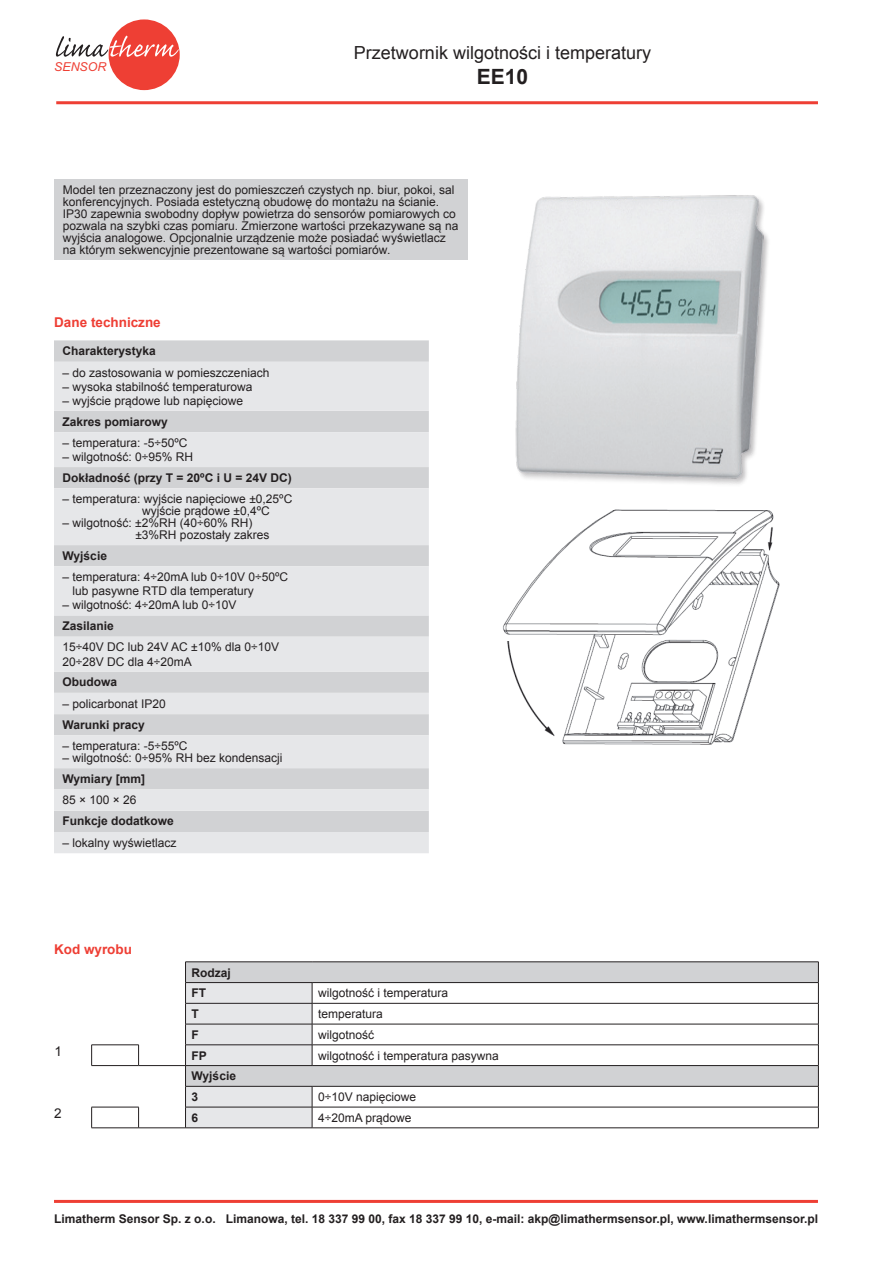
<style>
.page{position:relative;width:872px;height:1268px;background:#fff}
.page>*{position:absolute;margin:0;border:0;box-sizing:border-box;transform-origin:0 0}
.t1{font:700 21px "Arial";color:#231f20}
.t2{font:18px "Arial";color:#231f20}
.t3{font:700 13.5px "Arial";color:#ee3e34}
.t4{font:13.5px "Arial";color:#231f20}
.t5{font:italic 12.3px "Arial";color:#ee3f34}
.t6{font:12px/12px "Arial";color:#231f20}
.t7{font:700 12px/20.7px "Arial";color:#231f20}
</style>
<div class="page">
<hr style="left:54px;top:1199px;width:764px;height:3px;background:#ee3f34">
<div style="left:109px;top:19px;width:71px;height:71px;background:#ee3f34;border-radius:50%"></div>
<svg style="left:56px;top:36px;width:123px;height:21px"></svg>
<hr style="left:56px;top:101px;width:762px;height:3px;background:#ee3f34">
<div style="left:54px;top:179px;width:414px;height:81px;background:#d1d2d4"></div>
<img style="left:515px;top:195px;width:254px;height:289px">
<img style="left:503px;top:509px;width:277px;height:236px">
<div style="left:185px;top:961px;width:633px;height:21px;background:#d1d2d4"></div>
<div style="left:185px;top:1065px;width:633px;height:21px;background:#d1d2d4"></div>
<hr style="left:312px;top:961px;width:506px;height:1px;background:#231f20">
<hr style="left:312px;top:982px;width:506px;height:1px;background:#231f20">
<hr style="left:312px;top:1002px;width:506px;height:1px;background:#231f20">
<hr style="left:312px;top:1023px;width:506px;height:1px;background:#231f20">
<hr style="left:312px;top:1044px;width:506px;height:1px;background:#231f20">
<hr style="left:139px;top:1065px;width:46px;height:1px;background:#231f20">
<hr style="left:312px;top:1065px;width:506px;height:1px;background:#231f20">
<hr style="left:312px;top:1085px;width:506px;height:1px;background:#231f20">
<hr style="left:312px;top:1106px;width:506px;height:1px;background:#231f20">
<svg style="left:818px;top:961px;width:1px;height:166px"></svg>
<hr style="left:139px;top:1127px;width:46px;height:1px;background:#231f20">
<hr style="left:185px;top:1127px;width:127px;height:1px;background:#231f20">
<hr style="left:312px;top:1127px;width:506px;height:1px;background:#231f20">
<hr style="left:91px;top:1044px;width:48px;height:1px;background:#231f20">
<svg style="left:91px;top:1044px;width:1px;height:21px"></svg>
<svg style="left:138px;top:1044px;width:1px;height:21px"></svg>
<hr style="left:91px;top:1106px;width:48px;height:1px;background:#231f20">
<svg style="left:91px;top:1106px;width:1px;height:21px"></svg>
<svg style="left:138px;top:1106px;width:1px;height:21px"></svg>
<hr style="left:91px;top:1065px;width:48px;height:1px;background:#231f20">
<hr style="left:91px;top:1127px;width:48px;height:1px;background:#231f20">
<svg style="left:185px;top:961px;width:128px;height:166px"></svg>
<svg style="left:54px;top:340px;width:375px;height:22px;background:#d2d3d5"></svg>
<svg style="left:54px;top:362px;width:375px;height:491px;background:#dedfe1"></svg>
<p class="t5" style="left:54px;top:58px;width:54px">SENSOR</p>
<h2 class="t2" style="left:354px;top:41px;width:299px">Przetwornik wilgotności i temperatury</h2>
<h1 class="t1" style="left:477px;top:63px;width:53px">EE10</h1>
<p class="t6" style="left:63px;top:184px;width:397px">Model ten przeznaczony jest do pomieszczeń czystych np. biur, pokoi, sal konferencyjnych. Posiada estetyczną obudowę do montażu na ścianie.<br>IP30 zapewnia swobodny dopływ powietrza do sensorów pomiarowych co pozwala na szybki czas pomiaru. Zmierzone wartości przekazywane są na wyjścia analogowe. Opcjonalnie urządzenie może posiadać wyświetlacz na którym sekwencyjnie prezentowane są wartości pomiarów.</p>
<p class="t3" style="left:54px;top:313px;width:108px">Dane techniczne</p>
<p class="t7" style="left:63px;top:341px;width:95px">Charakterystyka</p>
<p class="t6" style="left:63px;top:366px;width:208px">– do zastosowania w pomieszczeniach</p>
<p class="t6" style="left:63px;top:380px;width:192px">– wysoka stabilność temperaturowa</p>
<p class="t6" style="left:63px;top:394px;width:182px">– wyjście prądowe lub napięciowe</p>
<p class="t7" style="left:63px;top:411px;width:107px">Zakres pomiarowy</p>
<p class="t6" style="left:63px;top:437px;width:127px">– temperatura: -5÷50ºC</p>
<p class="t6" style="left:63px;top:451px;width:132px">– wilgotność: 0÷95% RH</p>
<p class="t7" style="left:63px;top:467px;width:231px">Dokładność (przy T = 20ºC i U = 24V DC)</p>
<p class="t6" style="left:142px;top:493px;width:152px;text-indent:-79px">– temperatura: wyjście napięciowe ±0,25ºC wyjście prądowe ±0,4ºC</p>
<p class="t6" style="left:135px;top:517px;width:135px;text-indent:-73px">– wilgotność: ±2%RH (40÷60% RH) ±3%RH pozostały zakres</p>
<p class="t7" style="left:63px;top:545px;width:46px">Wyjście</p>
<p class="t6" style="left:73px;top:570px;width:217px;line-height:14.1px;text-indent:-10px">– temperatura: 4÷20mA lub 0÷10V 0÷50ºC lub pasywne RTD dla temperatury</p>
<p class="t6" style="left:63px;top:599px;width:175px">– wilgotność: 4÷20mA lub 0÷10V</p>
<p class="t7" style="left:63px;top:616px;width:53px">Zasilanie</p>
<p class="t6" style="left:63px;top:640px;width:218px;line-height:14.1px">15÷40V DC lub 24V AC ±10% dla 0÷10V<br>20÷28V DC dla 4÷20mA</p>
<p class="t7" style="left:63px;top:672px;width:56px">Obudowa</p>
<p class="t6" style="left:63px;top:697px;width:105px">– policarbonat IP20</p>
<p class="t7" style="left:63px;top:714px;width:84px">Warunki pracy</p>
<p class="t6" style="left:63px;top:740px;width:127px">– temperatura: -5÷55ºC</p>
<p class="t6" style="left:63px;top:752px;width:222px">– wilgotność: 0÷95% RH bez kondensacji</p>
<p class="t7" style="left:63px;top:768px;width:84px">Wymiary [mm]</p>
<p class="t6" style="left:63px;top:794px;width:76px">85 × 100 × 26</p>
<p class="t7" style="left:63px;top:811px;width:113px">Funkcje dodatkowe</p>
<p class="t6" style="left:63px;top:836px;width:116px">– lokalny wyświetlacz</p>
<p class="t3" style="left:54px;top:940px;width:80px">Kod wyrobu</p>
<p class="t4" style="left:55px;top:1041px;width:9px">1</p>
<p class="t4" style="left:54px;top:1103px;width:9px">2</p>
<p class="t7" style="left:191px;top:962px;width:41px">Rodzaj<br>FT</p>
<p class="t6" style="left:318px;top:987px;width:132px">wilgotność i temperatura</p>
<p class="t7" style="left:191px;top:1003px;width:9px">T</p>
<p class="t6" style="left:318px;top:1007px;width:66px">temperatura</p>
<p class="t7" style="left:191px;top:1024px;width:9px">F</p>
<p class="t6" style="left:318px;top:1028px;width:58px">wilgotność</p>
<p class="t7" style="left:191px;top:1045px;width:17px">FP</p>
<p class="t6" style="left:318px;top:1049px;width:182px">wilgotność i temperatura pasywna</p>
<p class="t7" style="left:191px;top:1065px;width:46px">Wyjście<br>3</p>
<p class="t6" style="left:318px;top:1090px;width:99px">0÷10V napięciowe</p>
<p class="t7" style="left:191px;top:1107px;width:8px">6</p>
<p class="t6" style="left:318px;top:1111px;width:95px">4÷20mA prądowe</p>
<p class="t7" style="left:54px;top:1208px;width:765px">Limatherm Sensor Sp. z o.o. Limanowa, tel. 18 337 99 00, fax 18 337 99 10, e-mail: akp@limathermsensor.pl, www.limathermsensor.pl</p>
</div>
